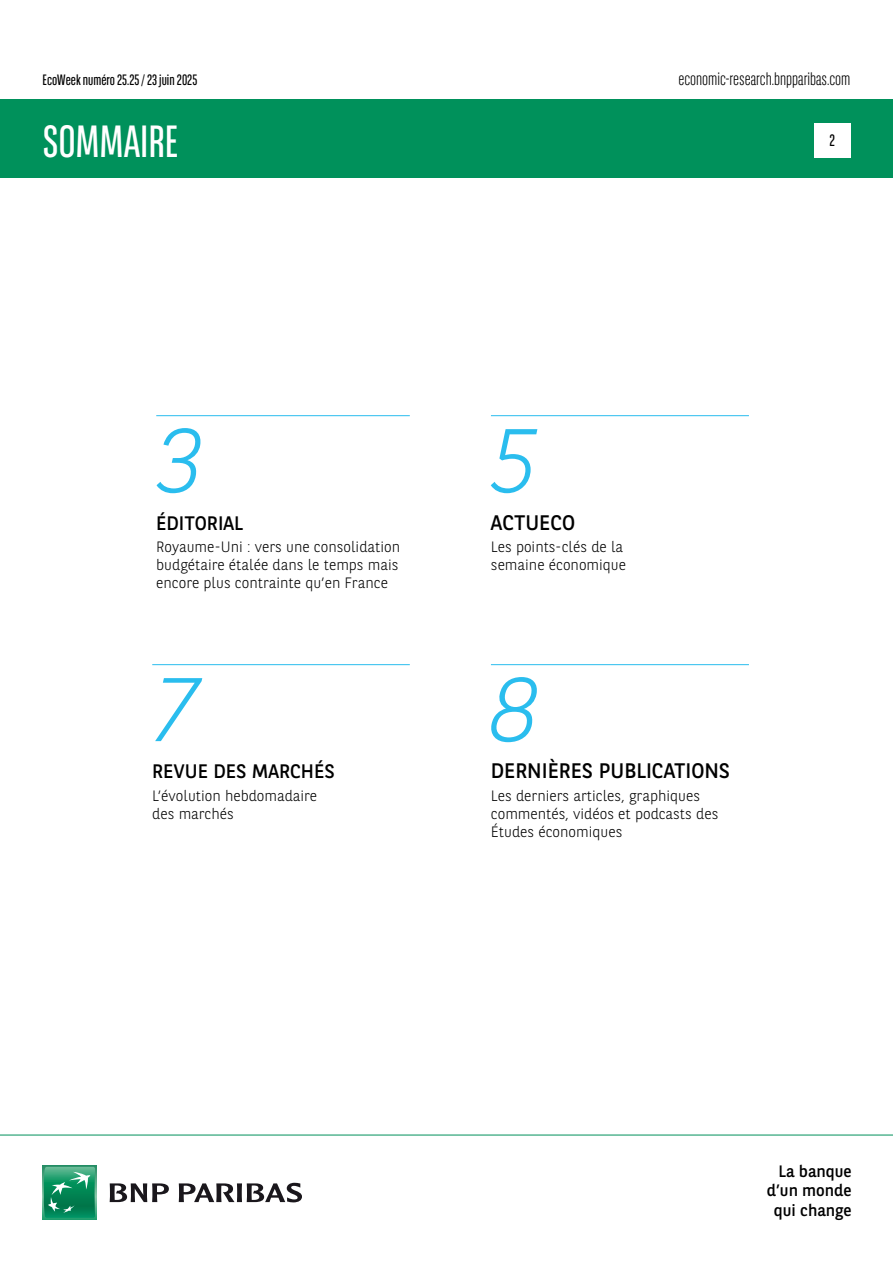
<style>
.page{position:relative;width:893px;height:1263px;background:#fff}
.page>*{position:absolute;margin:0;border:0;box-sizing:border-box;transform-origin:0 0}
.t1{font:italic 300 90px "BNPP Sans";color:#2abdee}
.t2{font:45px "BNPP Sans Condensed";color:#fff}
.t3{font:21px "BNPP Sans";color:#000}
.t4{font:19.5px "BNPP Sans";color:#000}
.t5{font:300 18px "BNPP Sans Condensed";color:#000}
.t6{font:16.5px/19.8px "BNPP Sans";color:#000;text-align:right}
.t7{font:16.5px "BNPP Sans Condensed";color:#000}
.t8{font:300 15px/18px "BNPP Sans";color:#000}
.t9{font:15px "BNPP Sans Condensed";color:#000}
</style>
<div class="page">
<div style="left:1px;top:99px;width:892px;height:78px;background:#00915b"></div>
<svg style="left:43px;top:1166px;width:53px;height:53px"></svg>
<svg style="left:44px;top:1167px;width:51px;height:51px;background:#26996e"></svg>
<svg style="left:110px;top:1183px;width:59px;height:19px"></svg>
<svg style="left:179px;top:1183px;width:123px;height:19px"></svg>
<hr style="left:0;top:1135px;width:893px;height:1px;background:#00915b">
<div style="left:814px;top:123px;width:36px;height:34px;background:#fff"></div>
<hr style="left:156px;top:415px;width:254px;height:1px;background:#2abdee">
<hr style="left:491px;top:664px;width:258px;height:1px;background:#2abdee">
<hr style="left:152px;top:664px;width:258px;height:1px;background:#2abdee">
<hr style="left:491px;top:415px;width:258px;height:1px;background:#2abdee">
<p class="t9" style="left:43px;top:70px;width:156px">EcoWeek numéro 25.25 / 23 juin 2025</p>
<p class="t5" style="left:678px;top:67px;width:174px">economic-research.bnpparibas.com</p>
<h2 class="t2" style="left:43px;top:113px;width:137px">SOMMAIRE</h2>
<p class="t7" style="left:829px;top:130px;width:7px">2</p>
<h1 class="t1" style="left:156px;top:399px;width:49px">3</h1>
<h3 class="t4" style="left:156px;top:509px;width:88px">ÉDITORIAL</h3>
<p class="t8" style="left:156px;top:537px;width:245px;text-align:justify">Royaume-Uni : vers une consolidation budgétaire étalée dans le temps mais encore plus contrainte qu’en France</p>
<h1 class="t1" style="left:152px;top:648px;width:49px">7</h1>
<h3 class="t4" style="left:152px;top:758px;width:184px">REVUE DES MARCHÉS</h3>
<p class="t8" style="left:152px;top:786px;width:167px">L’évolution hebdomadaire des marchés</p>
<h1 class="t1" style="left:491px;top:399px;width:49px">5</h1>
<h3 class="t3" style="left:491px;top:508px;width:86px">ACTUECO</h3>
<p class="t8" style="left:491px;top:537px;width:137px">Les points-clés de la semaine économique</p>
<h1 class="t1" style="left:491px;top:648px;width:49px">8</h1>
<h3 class="t3" style="left:491px;top:757px;width:241px">DERNIÈRES PUBLICATIONS</h3>
<p class="t8" style="left:491px;top:786px;width:229px">Les derniers articles, graphiques commentés, vidéos et podcasts des<br>Études économiques</p>
<p class="t6" style="left:767px;top:1160px;width:86px">La banque d’un monde qui change</p>
</div>
